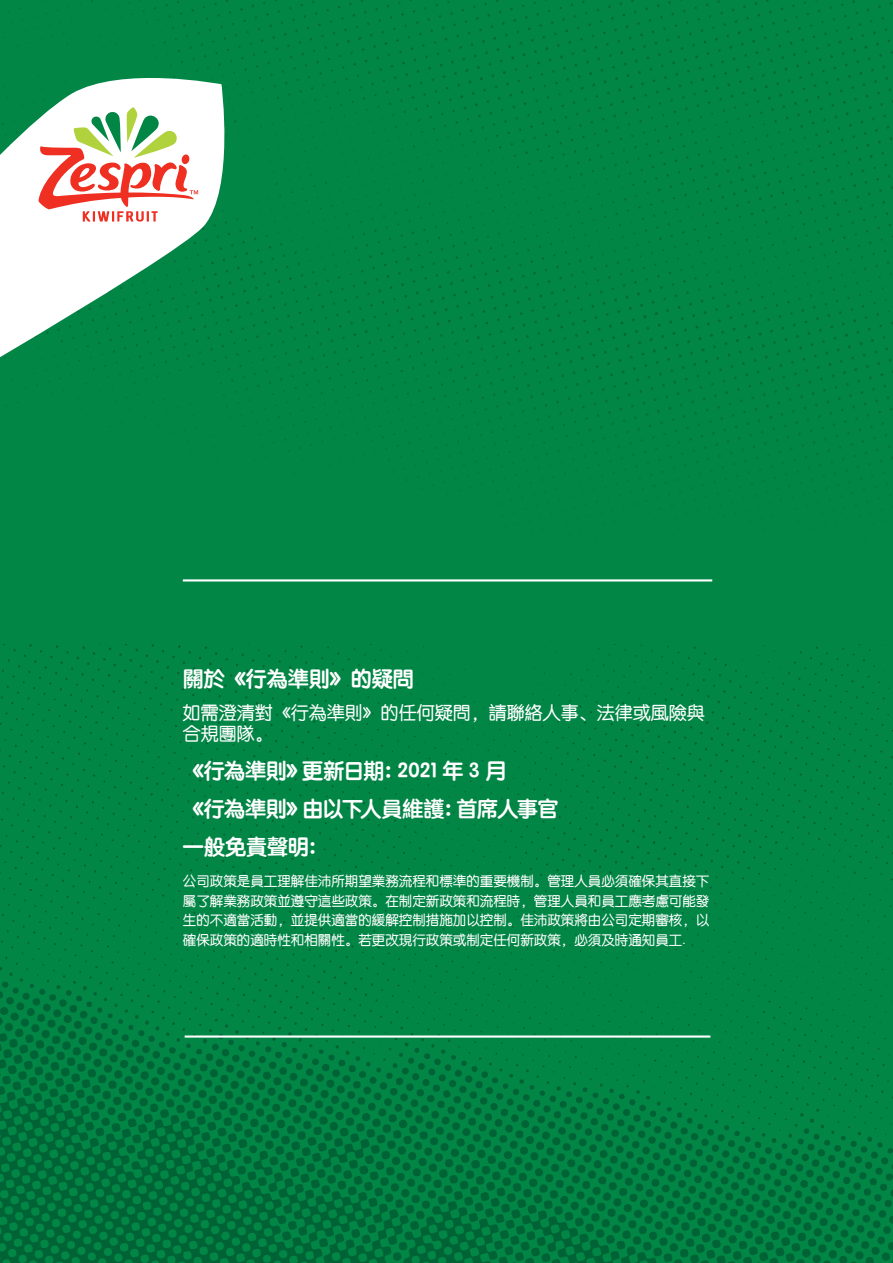
<style>
.page{position:relative;width:893px;height:1263px;background:#fff}
.page>*{position:absolute;margin:0;border:0;box-sizing:border-box;transform-origin:0 0}
.t1{font:21px/38px "ST Yuanti SC Bold";letter-spacing:-.01em;color:#fff}
.t2{font:18px/21px "ST Yuanti SC Regular";color:#fff}
.t3{font:13.5px/19.5px "ST Yuanti SC Regular";color:#fff;text-align:justify}
</style>
<div class="page">
<div style="left:0;top:0;width:893px;height:632px;background:#028646"></div>
<img style="left:0;top:644px;width:893px;height:619px">
<hr style="left:183px;top:579px;width:529px;height:2px;background:#fff">
<hr style="left:185px;top:1035px;width:525px;height:2px;background:#fff">
<svg style="left:0;top:65px;width:235px;height:292px;fill:#028646"></svg>
<svg style="left:39px;top:107px;width:159px;height:115px"></svg>
<h1 class="t1" style="left:183px;top:658px;width:233px">關於《行為準則》的疑問</h1>
<h2 class="t2" style="left:183px;top:701px;width:524px">如需澄清對《行為準則》的任何疑問，請聯絡人事、法律或風險與合規團隊。</h2>
<h1 class="t1" style="left:183px;top:751px;width:377px">《行為準則》更新日期：2021 年 3 月<br>《行為準則》由以下人員維護：首席人事官一般免責聲明：</h1>
<p class="t3" style="left:183px;top:871px;width:528px">公司政策是員工理解佳沛所期望業務流程和標準的重要機制。管理人員必須確保其直接下屬了解業務政策並遵守這些政策。在制定新政策和流程時，管理人員和員工應考慮可能發生的不適當活動，並提供適當的緩解控制措施加以控制。佳沛政策將由公司定期審核，以確保政策的適時性和相關性。若更改現行政策或制定任何新政策，必須及時通知員工.</p>
</div>
